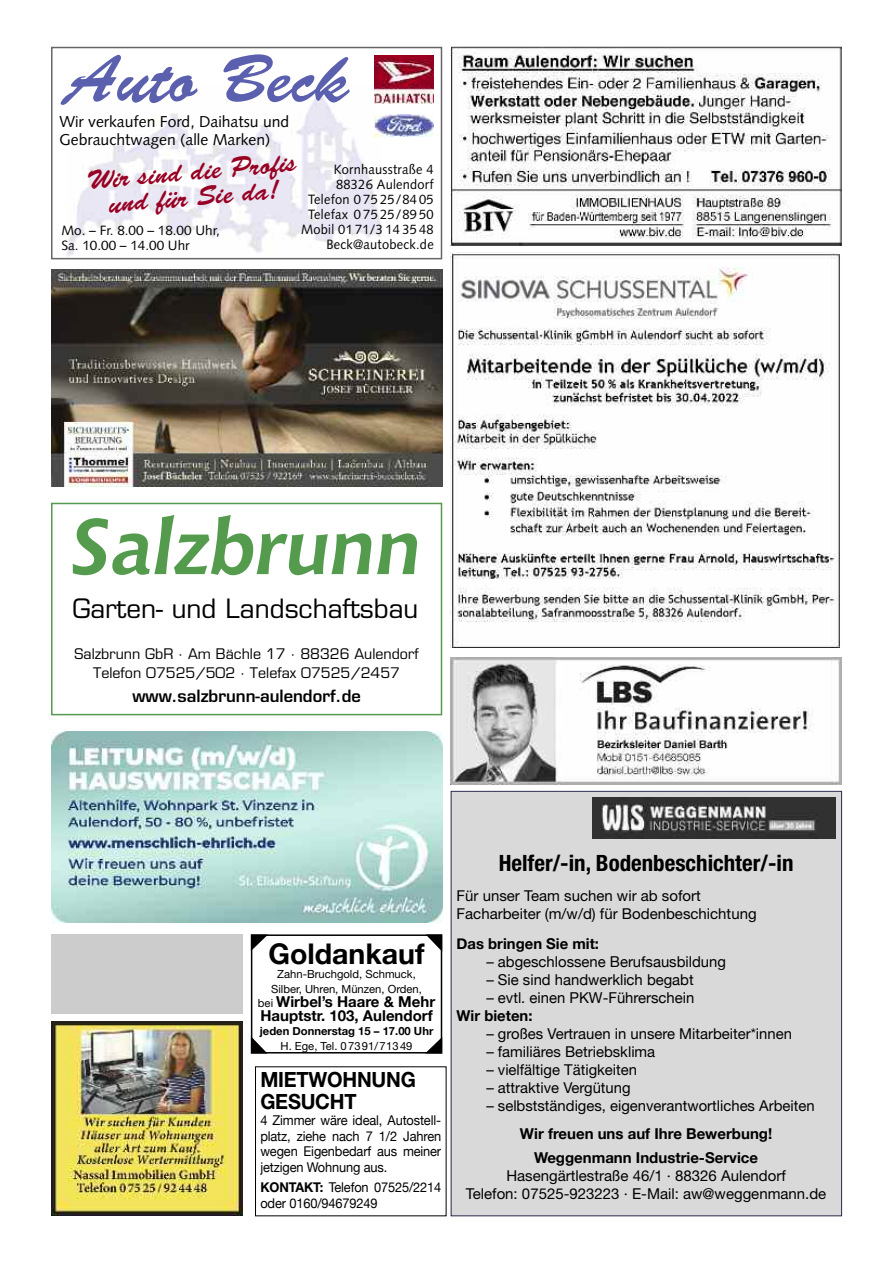
<style>
.page{position:relative;width:893px;height:1263px;background:#fff}
.page>*{position:absolute;margin:0;border:0;box-sizing:border-box;transform-origin:0 0}
.t1{font:italic 700 78px "Chianti BT";color:#549b4e}
.t2{font:67.5px "Brush Script";color:#5a60ad}
.t3{font:700 28.5px "Helvetica Neue";color:#000}
.t4{font:27px/25.5px "Brush Script";color:#970023;text-align:center}
.t5{font:25.95px "Eurostile LT Std";color:#000}
.t6{font:700 condensed 22.5px "Helvetica Neue";color:#000}
.t7{font:700 21px/22.5px "Helvetica Neue";letter-spacing:-.01em;color:#000;scale:.95 1}
.t8{font:600 16.5px "Eurostile LT Std";color:#000}
.t9{font:15.75px/18px "Syntax";color:#000}
.t10{font:15px/18px "Helvetica Neue";color:#000}
.t11{font:700 15px/14.2px "Helvetica Neue";color:#000}
.t12{font:15px "Helvetica Neue";color:#000}
.t13{font:14.25px/19.5px "Eurostile LT Std";color:#000;text-align:center}
.t14{font:13.5px/15.8px "Helvetica Neue";letter-spacing:-.01em;color:#000;text-align:justify;scale:.95 1}
.t15{font:13.5px/15px "Syntax";letter-spacing:.02em;color:#000;text-align:right;scale:.95 1}
.t16{font:13.5px/15px "Syntax";color:#000}
.t17{font:11.25px/14.2px "Helvetica Neue";color:#000;text-align:center}
.t18{font:700 11.25px "Helvetica Neue";color:#000}
.s1{font-weight:400;font-size:11.25px}
.s2{font-weight:700}
</style>
<div class="page">
<img style="left:66px;top:86px;width:315px;height:170px">
<div style="left:51px;top:47px;width:391px;height:212px;border:2px solid #666"></div>
<svg style="left:374px;top:112px;width:54px;height:28px"></svg>
<img style="left:374px;top:115px;width:60px;height:21px">
<svg style="left:374px;top:103px;width:60px;height:5px"></svg>
<img style="left:374px;top:55px;width:60px;height:48px">
<img style="left:451px;top:657px;width:391px;height:127px">
<img style="left:51px;top:270px;width:391px;height:217px">
<div style="left:251px;top:934px;width:191px;height:119px;border:2px solid #000"></div>
<svg style="left:251px;top:934px;width:17px;height:17px"></svg>
<svg style="left:251px;top:1036px;width:16px;height:17px"></svg>
<svg style="left:425px;top:1037px;width:17px;height:16px"></svg>
<svg style="left:426px;top:934px;width:16px;height:18px"></svg>
<img style="left:51px;top:1022px;width:191px;height:194px">
<div style="left:51px;top:503px;width:391px;height:212px;border:2px solid #549b4e"></div>
<img style="left:451px;top:47px;width:391px;height:200px">
<img style="left:452px;top:252px;width:388px;height:396px">
<img style="left:51px;top:731px;width:391px;height:192px">
<div style="left:451px;top:792px;width:390px;height:423px;background:#d9d9d9"></div>
<img style="left:593px;top:797px;width:243px;height:42px">
<div style="left:51px;top:934px;width:191px;height:80px;background:#ccc"></div>
<h2 class="t2" style="left:66px;top:53px;width:285px">Auto Beck</h2>
<p class="t9" style="left:60px;top:114px;width:231px">Wir verkaufen Ford, Daihatsu und<br>Gebrauchtwagen (alle Marken)</p>
<h3 class="t4" style="left:86px;top:170px;width:212px;rotate:-5deg">Wir sind die Profis und für Sie da!</h3>
<p class="t15" style="left:301px;top:163px;width:141px">Kornhausstraße 4<br>88326 Aulendorf<br>Telefon 0 75 25/84 05<br>Telefax 0 75 25/89 50<br>Mobil 01 71/3 14 35 48<br>Beck@autobeck.de</p>
<p class="t16" style="left:61px;top:224px;width:160px">Mo. – Fr. 8.00 – 18.00 Uhr,<br>Sa. 10.00 – 14.00 Uhr</p>
<h1 class="t1" style="left:71px;top:501px;width:353px">Salzbrunn</h1>
<h3 class="t5" style="left:73px;top:598px;width:347px">Garten- und Landschaftsbau</h3>
<p class="t13" style="left:75px;top:645px;width:345px">Salzbrunn GbR · Am Bächle 17 · 88326 Aulendorf<br>Telefon 07525/502 · Telefax 07525/2457</p>
<p class="t8" style="left:132px;top:690px;width:230px">www.salzbrunn-aulendorf.de</p>
<h3 class="t3" style="left:268px;top:936px;width:158px">Goldankauf</h3>
<p class="t17" style="left:271px;top:968px;width:152px">Zahn-Bruchgold, Schmuck,<br>Silber, Uhren, Münzen, Orden,</p>
<p class="t11" style="left:258px;top:994px;width:179px"><span class="s1">bei</span> Wirbel’s Haare &amp; Mehr<br>Hauptstr. 103, Aulendorf</p>
<p class="t18" style="left:260px;top:1024px;width:175px">jeden Donnerstag 15 – 17.00 Uhr</p>
<p class="t17" style="left:281px;top:1039px;width:133px">H. Ege, Tel. 07391/71349</p>
<h3 class="t7" style="left:260px;top:1070px;width:165px">MIETWOHNUNG<br>GESUCHT</h3>
<p class="t14" style="left:260px;top:1112px;width:192px">4 Zimmer wäre ideal, Autostell&shy;platz, ziehe nach 7 1/2 Jahren wegen Eigenbedarf aus meiner jetzigen Wohnung aus.</p>
<p class="t14" style="left:260px;top:1179px;width:192px"><span class="s2">KONTAKT:</span> Telefon 07525/2214 oder 0160/94679249</p>
<h3 class="t6" style="left:499px;top:855px;width:296px">Helfer/-in, Bodenbeschichter/-in</h3>
<p class="t10" style="left:457px;top:888px;width:302px">Für unser Team suchen wir ab sofort<br>Facharbeiter (m/w/d) für Bodenbeschichtung</p>
<p class="t11" style="left:457px;top:936px;width:144px">Das bringen Sie mit:</p>
<p class="t12" style="left:486px;top:952px;width:241px">– abgeschlossene Berufsausbildung</p>
<p class="t12" style="left:486px;top:970px;width:209px">– Sie sind handwerklich begabt</p>
<p class="t12" style="left:486px;top:988px;width:209px">– evtl. einen PKW-Führerschein</p>
<p class="t11" style="left:457px;top:1008px;width:77px">Wir bieten:</p>
<p class="t10" style="left:486px;top:1026px;width:307px">– großes Vertrauen in unsere Mitarbeiter*innen</p>
<p class="t10" style="left:486px;top:1044px;width:170px">– familiäres Betriebsklima</p>
<p class="t10" style="left:486px;top:1062px;width:152px">– vielfältige Tätigkeiten</p>
<p class="t10" style="left:486px;top:1080px;width:146px">– attraktive Vergütung</p>
<p class="t10" style="left:486px;top:1098px;width:330px">– selbstständiges, eigenverantwortliches Arbeiten</p>
<p class="t11" style="left:520px;top:1122px;width:254px;line-height:24px;text-align:center">Wir freuen uns auf Ihre Bewerbung!<br>Weggenmann Industrie-Service</p>
<p class="t10" style="left:466px;top:1168px;width:362px;text-align:center">Hasengärtlestraße 46/1 · 88326 Aulendorf<br>Telefon: 07525-923223 · E-Mail: aw@weggenmann.de</p>
</div>
